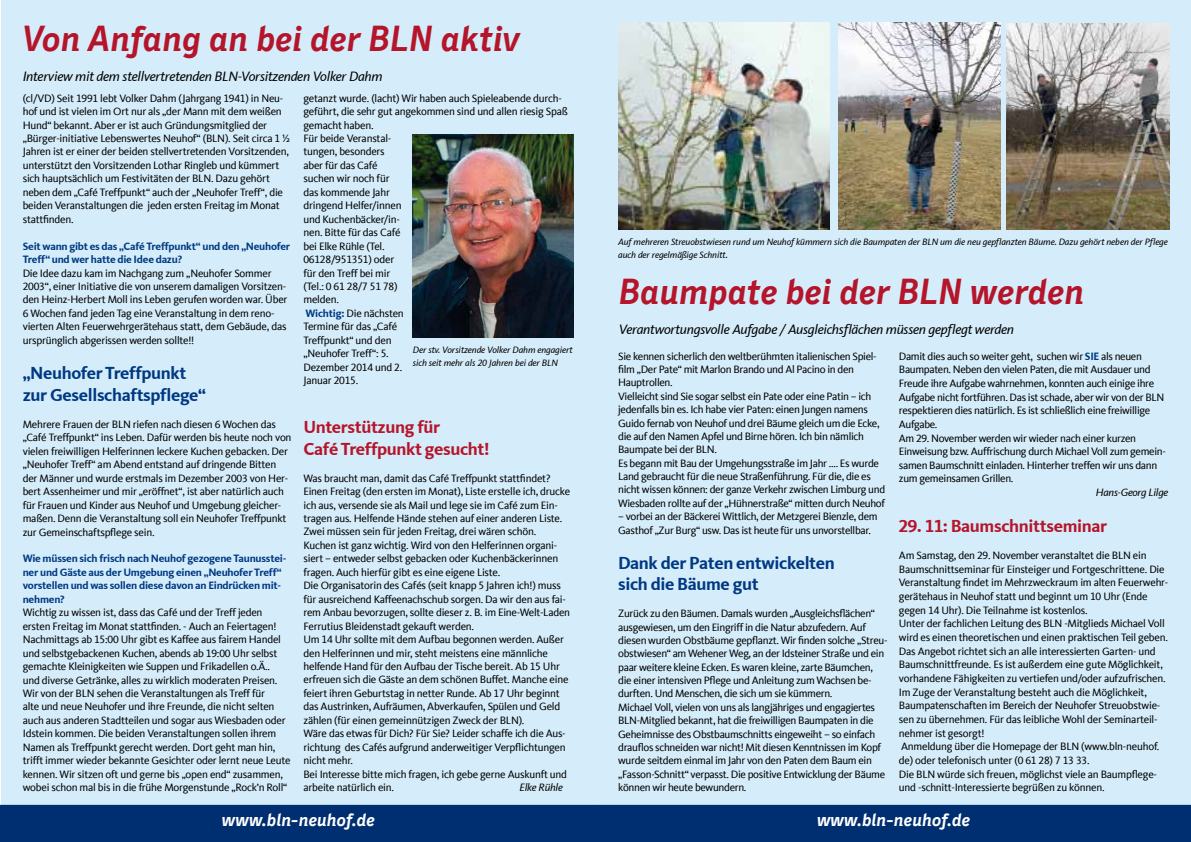
<style>
.page{position:relative;width:1191px;height:842px;background:#fff}
.page>*{position:absolute;margin:0;border:0;box-sizing:border-box;transform-origin:0 0}
.t1{font:italic 700 36px "CDU Skopex";letter-spacing:-.01em;color:#b5152b}
.t2{font:700 18px/21.9px "CDU Kievit Tab";letter-spacing:-.02em;color:#003882}
.t3{font:700 18px/21.9px "CDU Kievit Tab";letter-spacing:-.02em;color:#b5152b}
.t4{font:italic 700 18px "CDU Skopex";letter-spacing:-.01em;color:#fff}
.t5{font:italic 14px "CDU Kievit Tab";letter-spacing:-.02em;color:#000}
.t6{font:11px/13.5px "CDU Kievit Tab";letter-spacing:-.02em;color:#000}
.t7{font:700 11px/13.5px "CDU Kievit Tab";letter-spacing:-.02em;color:#003882}
.t8{font:italic 11px "CDU Kievit Tab";letter-spacing:-.02em;color:#000}
.t9{font:italic 9.5px/13px "CDU Kievit Tab";letter-spacing:-.01em;color:#000}
.s1{font-weight:700;color:#003882}
</style>
<div class="page">
<div style="left:1px;top:0;width:1190px;height:814px;background:#d5edfa"></div>
<div style="left:0;top:805px;width:596px;height:36px;background:#002f71"></div>
<div style="left:0;top:805px;width:597px;height:37px;border:1px solid #002f71"></div>
<div style="left:597px;top:805px;width:593px;height:36px;background:#002f71"></div>
<div style="left:596px;top:805px;width:595px;height:37px;border:1px solid #002f71"></div>
<img style="left:838px;top:23px;width:162px;height:207px">
<img style="left:1006px;top:23px;width:163px;height:207px">
<img style="left:618px;top:23px;width:211px;height:207px">
<img style="left:413px;top:135px;width:160px;height:203px">
<h1 class="t1" style="left:23px;top:17px;width:499px">Von Anfang an bei der BLN aktiv</h1>
<p class="t5" style="left:23px;top:68px;width:361px">Interview mit dem stellvertretenden BLN-Vorsitzenden Volker Dahm</p>
<p class="t6" style="left:23px;top:91px;width:269px">(cl/VD) Seit 1991 lebt Volker Dahm (Jahrgang 1941) in Neu&shy;hof und ist vielen im Ort nur als „der Mann mit dem weißen Hund“ bekannt. Aber er ist auch Gründungsmitglied der „Bürger-initiative Lebenswertes Neuhof“ (BLN). Seit circa 1 ½ Jahren ist er einer der beiden stellvertretenden Vorsitzenden, unterstützt den Vorsitzenden Lothar Ringleb und kümmert sich hauptsächlich um Festivitäten der BLN. Dazu gehört neben dem „Café Treffpunkt“ auch der „Neuhofer Treff“, die beiden Veranstaltungen die jeden ersten Freitag im Monat stattfinden.</p>
<p class="t7" style="left:23px;top:239px;width:269px">Seit wann gibt es das „Café Treffpunkt“ und den „Neuhofer<br>Treff“ und wer hatte die Idee dazu?</p>
<p class="t6" style="left:23px;top:266px;width:266px">Die Idee dazu kam im Nachgang zum „Neuhofer Sommer 2003“, einer Initiative die von unserem damaligen Vorsitzen&shy;den Heinz-Herbert Moll ins Leben gerufen worden war. Über 6 Wochen fand jeden Tag eine Veranstaltung in dem reno&shy;vierten Alten Feuerwehrgerätehaus statt, dem Gebäude, das ursprünglich abgerissen werden sollte!!</p>
<h2 class="t2" style="left:23px;top:362px;width:185px">„Neuhofer Treffpunkt zur Gesellschaftspflege“</h2>
<p class="t6" style="left:23px;top:417px;width:270px">Mehrere Frauen der BLN riefen nach diesen 6 Wochen das „Café Treffpunkt“ ins Leben. Dafür werden bis heute noch von vielen freiwilligen Helferinnen leckere Kuchen gebacken. Der „Neuhofer Treff“ am Abend entstand auf dringende Bitten der Männer und wurde erstmals im Dezember 2003 von Her&shy;bert Assenheimer und mir „eröffnet“, ist aber natürlich auch für Frauen und Kinder aus Neuhof und Umgebung gleicher&shy;maßen. Denn die Veranstaltung soll ein Neuhofer Treffpunkt zur Gemeinschaftspflege sein.</p>
<p class="t7" style="left:23px;top:552px;width:265px">Wie müssen sich frisch nach Neuhof gezogene Taunusstei&shy;ner und Gäste aus der Umgebung einen „Neuhofer Treff“ vorstellen und was sollen diese davon an Eindrücken mit&shy;nehmen?</p>
<p class="t6" style="left:23px;top:606px;width:269px">Wichtig zu wissen ist, dass das Café und der Treff jeden ersten Freitag im Monat stattfinden. - Auch an Feiertagen!<br>Nachmittags ab 15:00 Uhr gibt es Kaffee aus fairem Handel und selbstgebackenen Kuchen, abends ab 19:00 Uhr selbst gemachte Kleinigkeiten wie Suppen und Frikadellen o.Ä..<br>und diverse Getränke, alles zu wirklich moderaten Preisen.<br>Wir von der BLN sehen die Veranstaltungen als Treff für<br>alte und neue Neuhofer und ihre Freunde, die nicht selten auch aus anderen Stadtteilen und sogar aus Wiesbaden oder Idstein kommen. Die beiden Veranstaltungen sollen ihrem Namen als Treffpunkt gerecht werden. Dort geht man hin, trifft immer wieder bekannte Gesichter oder lernt neue Leute kennen. Wir sitzen oft und gerne bis „open end“ zusammen, wobei schon mal bis in die frühe Morgenstunde „Rock’n Roll“</p>
<p class="t6" style="left:303px;top:91px;width:266px">getanzt wurde. (lacht) Wir haben auch Spieleabende durch&shy;geführt, die sehr gut angekommen sind und allen riesig Spaß gemacht haben.<br>Für beide Veranstal-<br>tungen, besonders<br>aber für das Café<br>suchen wir noch für<br>das kommende Jahr<br>dringend Helfer/innen<br>und Kuchenbäcker/in-<br>nen. Bitte für das Café<br>bei Elke Rühle (Tel.<br>06128/951351) oder<br>für den Treff bei mir<br>(Tel.: 0 61 28/7 51 78)<br>melden.<br><span class="s1">Wichtig:</span> Die nächsten<br>Termine für das „Café<br>Treffpunkt“ und den<br>„Neuhofer Treff“: 5.<br>Dezember 2014 und 2.<br>Januar 2015.</p>
<h2 class="t3" style="left:303px;top:416px;width:188px">Unterstützung für<br>Café Treffpunkt gesucht!</h2>
<p class="t6" style="left:303px;top:471px;width:268px">Was braucht man, damit das Café Treffpunkt stattfindet?<br>Einen Freitag (den ersten im Monat), Liste erstelle ich, drucke ich aus, versende sie als Mail und lege sie im Café zum Ein&shy;tragen aus. Helfende Hände stehen auf einer anderen Liste.<br>Zwei müssen sein für jeden Freitag, drei wären schön.<br>Kuchen ist ganz wichtig. Wird von den Helferinnen organi&shy;siert – entweder selbst gebacken oder Kuchenbäckerinnen fragen. Auch hierfür gibt es eine eigene Liste.<br>Die Organisatorin des Cafés (seit knapp 5 Jahren ich!) muss für ausreichend Kaffeenachschub sorgen. Da wir den aus fai&shy;rem Anbau bevorzugen, sollte dieser z. B. im Eine-Welt-Laden Ferrutius Bleidenstadt gekauft werden.<br>Um 14 Uhr sollte mit dem Aufbau begonnen werden. Außer den Helferinnen und mir, steht meistens eine männliche helfende Hand für den Aufbau der Tische bereit. Ab 15 Uhr erfreuen sich die Gäste an dem schönen Buffet. Manche eine feiert ihren Geburtstag in netter Runde. Ab 17 Uhr beginnt das Austrinken, Aufräumen, Abverkaufen, Spülen und Geld zählen (für einen gemeinnützigen Zweck der BLN).<br>Wäre das etwas für Dich? Für Sie? Leider schaffe ich die Aus&shy;richtung des Cafés aufgrund anderweitiger Verpflichtungen nicht mehr.<br>Bei Interesse bitte mich fragen, ich gebe gerne Auskunft und arbeite natürlich ein.</p>
<p class="t9" style="left:413px;top:343px;width:161px">Der stv. Vorsitzende Volker Dahm engagiert sich seit mehr als 20 Jahren bei der BLN</p>
<p class="t8" style="left:519px;top:781px;width:45px">Elke Rühle</p>
<p class="t9" style="left:618px;top:236px;width:551px">Auf mehreren Streuobstwiesen rund um Neuhof kümmern sich die Baumpaten der BLN um die neu gepflanzten Bäume. Dazu gehört neben der Pflege auch der regelmäßige Schnitt.</p>
<h1 class="t1" style="left:619px;top:271px;width:467px">Baumpate bei der BLN werden</h1>
<p class="t5" style="left:619px;top:321px;width:397px">Verantwortungsvolle Aufgabe / Ausgleichsflächen müssen gepflegt werden</p>
<p class="t6" style="left:618px;top:349px;width:268px">Sie kennen sicherlich den weltberühmten italienischen Spiel&shy;film „Der Pate“ mit Marlon Brando und Al Pacino in den Hauptrollen.<br>Vielleicht sind Sie sogar selbst ein Pate oder eine Patin – ich jedenfalls bin es. Ich habe vier Paten: einen Jungen namens Guido fernab von Neuhof und drei Bäume gleich um die Ecke, die auf den Namen Apfel und Birne hören. Ich bin nämlich Baumpate bei der BLN.<br>Es begann mit Bau der Umgehungsstraße im Jahr …. Es wurde Land gebraucht für die neue Straßenführung. Für die, die es nicht wissen können: der ganze Verkehr zwischen Limburg und Wiesbaden rollte auf der „Hühnerstraße“ mitten durch Neuhof</p>
<p class="t6" style="left:618px;top:510px;width:261px">– vorbei an der Bäckerei Wittlich, der Metzgerei Bienzle, dem<br>Gasthof „Zur Burg“ usw. Das ist heute für uns unvorstellbar.</p>
<h2 class="t2" style="left:618px;top:552px;width:218px">Dank der Paten entwickelten sich die Bäume gut</h2>
<p class="t6" style="left:618px;top:607px;width:271px">Zurück zu den Bäumen. Damals wurden „Ausgleichsflächen“ ausgewiesen, um den Eingriff in die Natur abzufedern. Auf diesen wurden Obstbäume gepflanzt. Wir finden solche „Streu&shy;obstwiesen“ am Wehener Weg, an der Idsteiner Straße und ein paar weitere kleine Ecken. Es waren kleine, zarte Bäumchen, die einer intensiven Pflege und Anleitung zum Wachsen be&shy;durften. Und Menschen, die sich um sie kümmern.<br>Michael Voll, vielen von uns als langjähriges und engagiertes BLN-Mitglied bekannt, hat die freiwilligen Baumpaten in die Geheimnisse des Obstbaumschnitts eingeweiht – so einfach drauflos schneiden war nicht! Mit diesen Kenntnissen im Kopf wurde seitdem einmal im Jahr von den Paten dem Baum ein „Fasson-Schnitt“ verpasst. Die positive Entwicklung der Bäume können wir heute bewundern.</p>
<p class="t6" style="left:899px;top:349px;width:268px">Damit dies auch so weiter geht, suchen wir <span class="s1">SIE</span> als neuen Baumpaten. Neben den vielen Paten, die mit Ausdauer und Freude ihre Aufgabe wahrnehmen, konnten auch einige ihre Aufgabe nicht fortführen. Das ist schade, aber wir von der BLN respektieren dies natürlich. Es ist schließlich eine freiwillige Aufgabe.<br>Am 29. November werden wir wieder nach einer kurzen Einweisung bzw. Auffrischung durch Michael Voll zum gemein&shy;samen Baumschnitt einladen. Hinterher treffen wir uns dann zum gemeinsamen Grillen.</p>
<p class="t8" style="left:1095px;top:486px;width:74px">Hans-Georg Lilge</p>
<h2 class="t3" style="left:899px;top:515px;width:210px">29. 11: Baumschnittseminar</h2>
<p class="t6" style="left:899px;top:549px;width:271px">Am Samstag, den 29. November veranstaltet die BLN ein Baumschnittseminar für Einsteiger und Fortgeschrittene. Die Veranstaltung findet im Mehrzweckraum im alten Feuerwehr&shy;gerätehaus in Neuhof statt und beginnt um 10 Uhr (Ende gegen 14 Uhr). Die Teilnahme ist kostenlos.<br>Unter der fachlichen Leitung des BLN -Mitglieds Michael Voll wird es einen theoretischen und einen praktischen Teil geben.<br>Das Angebot richtet sich an alle interessierten Garten- und Baumschnittfreunde. Es ist außerdem eine gute Möglichkeit, vorhandene Fähigkeiten zu vertiefen und/oder aufzufrischen.<br>Im Zuge der Veranstaltung besteht auch die Möglichkeit, Baumpatenschaften im Bereich der Neuhofer Streuobstwie&shy;sen zu übernehmen. Für das leibliche Wohl der Seminarteil&shy;nehmer ist gesorgt!<br>Anmeldung über die Homepage der BLN (www.bln-neuhof. de) oder telefonisch unter (0 61 28) 7 13 33.<br>Die BLN würde sich freuen, möglichst viele an Baumpflege&shy;und -schnitt-Interessierte begrüßen zu können.</p>
<h2 class="t4" style="left:222px;top:809px;width:155px">www.bln-neuhof.de</h2>
<h2 class="t4" style="left:817px;top:809px;width:155px">www.bln-neuhof.de</h2>
</div>
